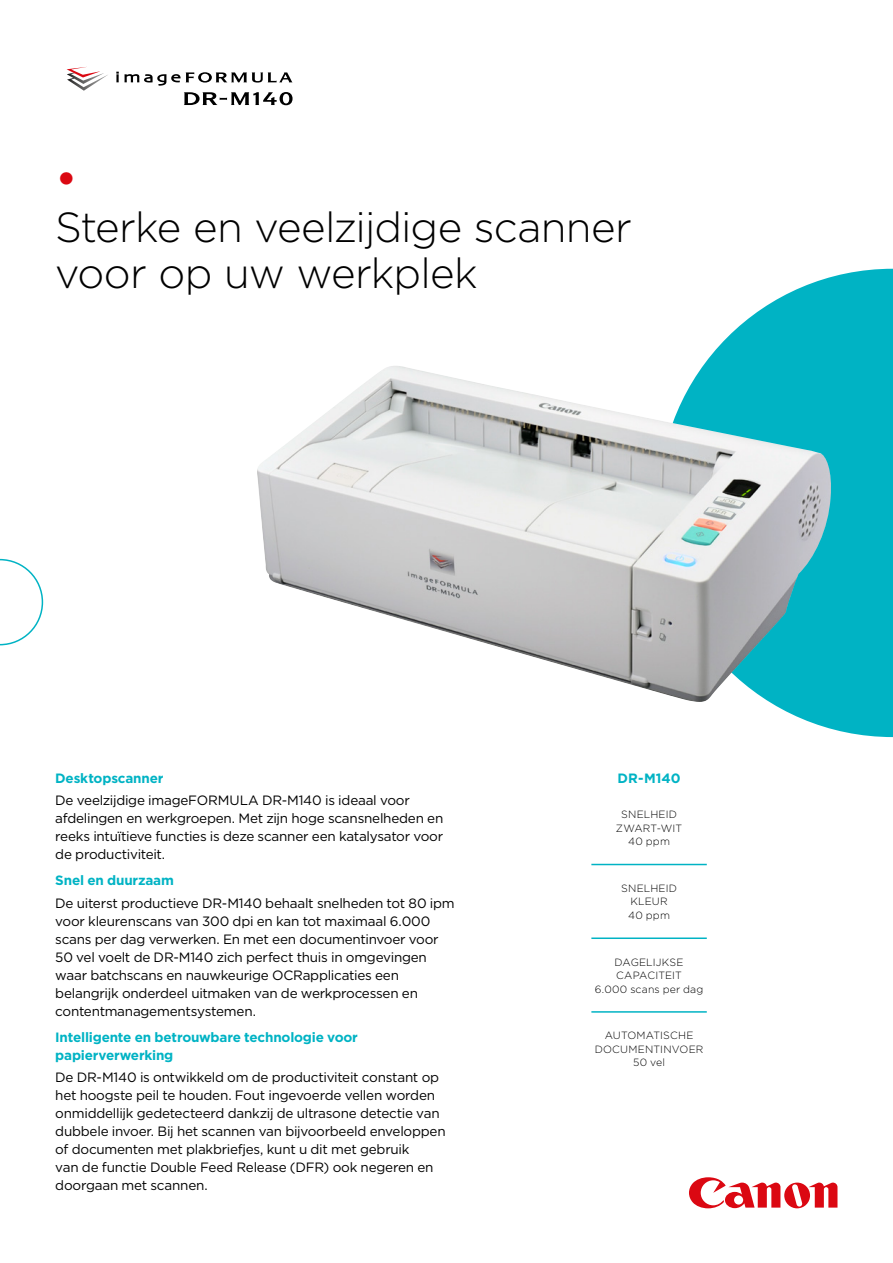
<style>
.page{position:relative;width:893px;height:1263px;background:#fff}
.page>*{position:absolute;margin:0;border:0;box-sizing:border-box;transform-origin:0 0}
.t1{font:47.25px "Gotham";color:#db0812}
.t2{font:300 42px/46.5px "Gotham";letter-spacing:-.02em;color:#000}
.t3{font:13.5px/18px "Gotham";letter-spacing:-.015em;color:#000}
.t4{font:700 13.5px/18px "Gotham";letter-spacing:-.015em;color:#00b3c4}
.t5{font:300 10.5px/13.5px "Gotham";letter-spacing:.015em;color:#000;text-align:center}
</style>
<div class="page">
<svg style="left:689px;top:1177px;width:148px;height:31px"></svg>
<svg style="left:703px;top:269px;width:190px;height:468px;fill:#00b3c4"></svg>
<svg style="left:0;top:559px;width:43px;height:86px"></svg>
<img style="left:257px;top:366px;width:575px;height:336px">
<hr style="left:591px;top:864px;width:116px;height:1px;background:#00b3c4">
<hr style="left:591px;top:937px;width:116px;height:2px;background:#00b3c4">
<hr style="left:591px;top:1011px;width:116px;height:2px;background:#00b3c4">
<svg style="left:67px;top:72px;width:41px;height:19px"></svg>
<svg style="left:116px;top:72px;width:3px;height:10px"></svg>
<svg style="left:125px;top:72px;width:168px;height:14px"></svg>
<svg style="left:184px;top:92px;width:109px;height:13px"></svg>
<h1 class="t1" style="left:55px;top:148px;width:24px">•</h1>
<h2 class="t2" style="left:55px;top:202px;width:578px">Sterke en veelzijdige scanner voor op uw werkplek</h2>
<p class="t4" style="left:55px;top:769px;width:110px">Desktopscanner</p>
<p class="t3" style="left:55px;top:791px;width:390px">De veelzijdige imageFORMULA DR-M140 is ideaal voor afdelingen en werkgroepen. Met zijn hoge scansnelheden en reeks intuïtieve functies is deze scanner een katalysator voor de productiviteit.</p>
<p class="t4" style="left:55px;top:871px;width:120px">Snel en duurzaam</p>
<p class="t3" style="left:55px;top:893px;width:401px">De uiterst productieve DR-M140 behaalt snelheden tot 80 ipm voor kleurenscans van 300 dpi en kan tot maximaal 6.000 scans per dag verwerken. En met een documentinvoer voor 50 vel voelt de DR-M140 zich perfect thuis in omgevingen waar batchscans en nauwkeurige OCRapplicaties een belangrijk onderdeel uitmaken van de werkprocessen en contentmanagementsystemen.</p>
<p class="t4" style="left:55px;top:1028px;width:304px">Intelligente en betrouwbare technologie voor papierverwerking</p>
<p class="t3" style="left:55px;top:1068px;width:392px">De DR-M140 is ontwikkeld om de productiviteit constant op het hoogste peil te houden. Fout ingevoerde vellen worden onmiddellijk gedetecteerd dankzij de ultrasone detectie van dubbele invoer. Bij het scannen van bijvoorbeeld enveloppen of documenten met plakbriefjes, kunt u dit met gebruik<br>van de functie Double Feed Release (DFR) ook negeren en doorgaan met scannen.</p>
<p class="t4" style="left:618px;top:769px;width:65px">DR-M140</p>
<p class="t5" style="left:616px;top:808px;width:68px">SNELHEID<br>ZWART-WIT<br>40 ppm</p>
<p class="t5" style="left:621px;top:881px;width:57px">SNELHEID<br>KLEUR<br>40 ppm</p>
<p class="t5" style="left:595px;top:955px;width:110px">DAGELIJKSE<br>CAPACITEIT<br>6.000 scans per dag</p>
<p class="t5" style="left:595px;top:1028px;width:110px">AUTOMATISCHE<br>DOCUMENTINVOER<br>50 vel</p>
</div>
